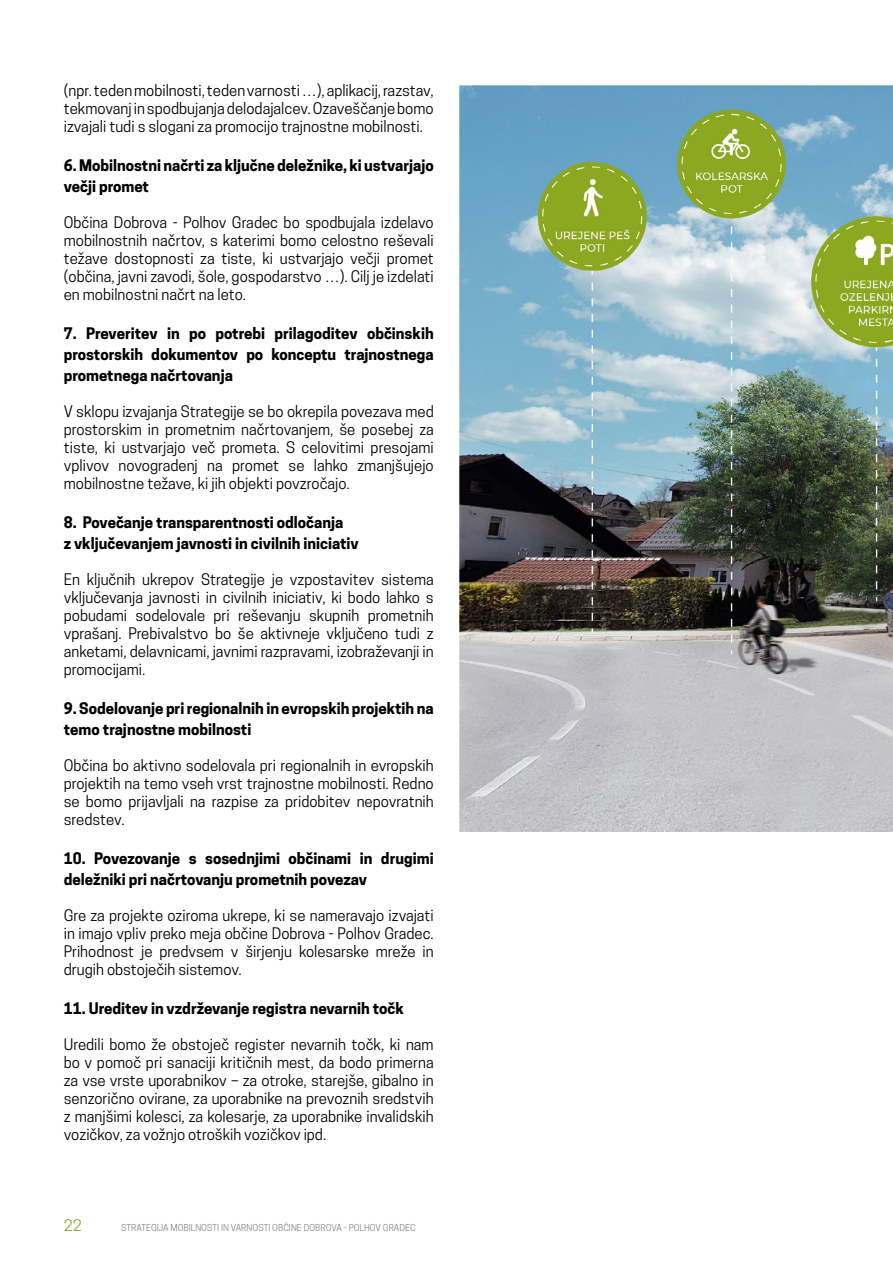
<style>
.page{position:relative;width:893px;height:1263px;background:#fff}
.page>*{position:absolute;margin:0;border:0;box-sizing:border-box;transform-origin:0 0}
.t1{font:15px/18px "Cooper Hewitt";color:#000;text-align:justify}
.t2{font:700 15px/21px "Cooper Hewitt";color:#000}
.t3{font:15px "Cooper Hewitt";color:#85a739}
.t4{font:9px "Cooper Hewitt";color:#878787}
</style>
<div class="page">
<img style="left:459px;top:85px;width:434px;height:746px">
<p class="t1" style="left:64px;top:82px;width:371px">(npr. teden mobilnosti, teden varnosti …), aplikacij, razstav, tekmovanj in spodbujanja delodajalcev. Ozaveščanje bomo izvajali tudi s slogani za promocijo trajnostne mobilnosti.</p>
<p class="t2" style="left:64px;top:155px;width:371px">6. Mobilnostni načrti za ključne deležnike, ki ustvarjajo večji promet</p>
<p class="t1" style="left:64px;top:214px;width:371px">Občina Dobrova - Polhov Gradec bo spodbujala izdelavo mobilnostnih načrtov, s katerimi bomo celostno reševali težave dostopnosti za tiste, ki ustvarjajo večji promet (občina, javni zavodi, šole, gospodarstvo …). Cilj je izdelati en mobilnostni načrt na leto.</p>
<p class="t2" style="left:64px;top:323px;width:371px;text-align:justify">7. Preveritev in po potrebi prilagoditev občinskih prostorskih dokumentov po konceptu trajnostnega prometnega načrtovanja</p>
<p class="t1" style="left:64px;top:403px;width:371px">V sklopu izvajanja Strategije se bo okrepila povezava med prostorskim in prometnim načrtovanjem, še posebej za tiste, ki ustvarjajo več prometa. S celovitimi presojami vplivov novogradenj na promet se lahko zmanjšujejo mobilnostne težave, ki jih objekti povzročajo.</p>
<p class="t2" style="left:64px;top:512px;width:296px">8. Povečanje transparentnosti odločanja<br>z vključevanjem javnosti in civilnih iniciativ</p>
<p class="t1" style="left:64px;top:571px;width:371px">En ključnih ukrepov Strategije je vzpostavitev sistema vključevanja javnosti in civilnih iniciativ, ki bodo lahko s pobudami sodelovale pri reševanju skupnih prometnih vprašanj. Prebivalstvo bo še aktivneje vključeno tudi z anketami, delavnicami, javnimi razpravami, izobraževanji in promocijami.</p>
<p class="t2" style="left:64px;top:698px;width:371px">9. Sodelovanje pri regionalnih in evropskih projektih na temo trajnostne mobilnosti</p>
<p class="t1" style="left:64px;top:757px;width:371px">Občina bo aktivno sodelovala pri regionalnih in evropskih projektih na temo vseh vrst trajnostne mobilnosti. Redno se bomo prijavljali na razpise za pridobitev nepovratnih sredstev.</p>
<p class="t2" style="left:64px;top:848px;width:371px">10. Povezovanje s sosednjimi občinami in drugimi deležniki pri načrtovanju prometnih povezav</p>
<p class="t1" style="left:64px;top:907px;width:371px">Gre za projekte oziroma ukrepe, ki se nameravajo izvajati in imajo vpliv preko meja občine Dobrova - Polhov Gradec.<br>Prihodnost je predvsem v širjenju kolesarske mreže in drugih obstoječih sistemov.</p>
<p class="t2" style="left:64px;top:998px;width:342px">11. Ureditev in vzdrževanje registra nevarnih točk</p>
<p class="t1" style="left:64px;top:1036px;width:371px">Uredili bomo že obstoječ register nevarnih točk, ki nam bo v pomoč pri sanaciji kritičnih mest, da bodo primerna za vse vrste uporabnikov – za otroke, starejše, gibalno in senzorično ovirane, za uporabnike na prevoznih sredstvih z manjšimi kolesci, za kolesarje, za uporabnike invalidskih vozičkov, za vožnjo otroških vozičkov ipd.</p>
<p class="t3" style="left:64px;top:1217px;width:19px">22</p>
<p class="t4" style="left:121px;top:1222px;width:296px">STRATEGIJA MOBILNOSTI IN VARNOSTI OBČINE DOBROVA - POLHOV GRADEC</p>
</div>
